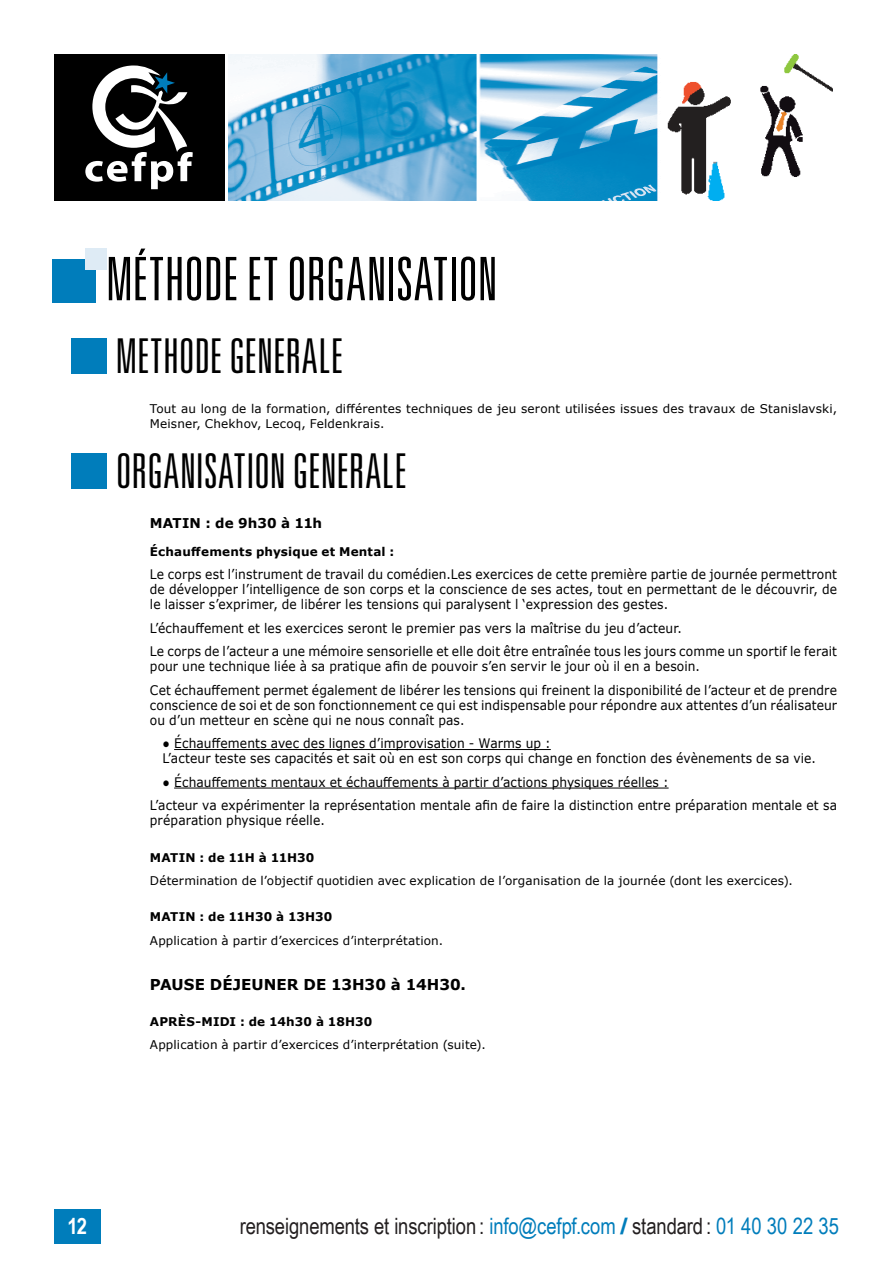
<style>
.page{position:relative;width:893px;height:1263px;background:#fff}
.page>*{position:absolute;margin:0;border:0;box-sizing:border-box;transform-origin:0 0}
.TitreFormation{font:300 ultra-condensed 60px "Univers LT Std";letter-spacing:-.005em;color:#000}
.IntertitreFormationT{font:300 ultra-condensed 48px "Univers LT Std";color:#000}
.t1{font:22.5px "Arial Narrow";letter-spacing:-.005em;color:#231f20}
.t2{font:700 22.5px "Arial Narrow";color:#fff}
.TexteFormation{font:700 15px "Verdana";color:#000}
.TexteFormation-2{font:700 13.5px "Verdana";letter-spacing:.005em;color:#000}
.TexteFormation-3{font:13.2px/15px "Verdana";letter-spacing:.01em;color:#000;text-align:justify;scale:.93 1}
.TexteFormation-4{font:12px/15px "Verdana";letter-spacing:.015em;color:#000}
.TexteFormation-5{font:700 12px "Verdana";letter-spacing:.01em;color:#000}
.s1{color:#007dbb}
.s2{font-family:"Univers LT Std";font-weight:900;color:#007dbb}
</style>
<div class="page">
<div style="left:54px;top:1209px;width:47px;height:34px;background:#007dbb"></div>
<img style="left:229px;top:54px;width:429px;height:147px">
<div style="left:54px;top:54px;width:170px;height:147px;background:#000"></div>
<svg style="left:85px;top:65px;width:108px;height:124px"></svg>
<img style="left:668px;top:54px;width:164px;height:147px">
<div style="left:52px;top:259px;width:44px;height:43px;background:#007dbb"></div>
<div style="left:85px;top:248px;width:21px;height:22px;background:#deebf5"></div>
<div style="left:71px;top:338px;width:35px;height:36px;background:#007dbb"></div>
<div style="left:71px;top:453px;width:35px;height:36px;background:#007dbb"></div>
<hr style="left:174px;top:749px;width:377px;height:1px;background:#000">
<hr style="left:174px;top:788px;width:495px;height:1px;background:#000">
<p class="TitreFormation" style="left:106px;top:248px;width:393px">MÉTHODE ET ORGANISATION</p>
<p class="IntertitreFormationT" style="left:116px;top:330px;width:229px">METHODE GENERALE</p>
<p class="TexteFormation-4" style="left:150px;top:401px;width:689px">Tout au long de la formation, différentes techniques de jeu seront utilisées issues des travaux de Stanislavski,<br>Meisner, Chekhov, Lecoq, Feldenkrais.</p>
<p class="IntertitreFormationT" style="left:116px;top:445px;width:292px">ORGANISATION GENERALE</p>
<p class="TexteFormation-2" style="left:150px;top:514px;width:174px">MATIN : de 9h30 à 11h</p>
<p class="TexteFormation-5" style="left:150px;top:543px;width:246px">Échauffements physique et Mental :</p>
<p class="TexteFormation-3" style="left:150px;top:567px;width:740px">Le corps est l’instrument de travail du comédien.Les exercices de cette première partie de journée permettront de développer l’intelligence de son corps et la conscience de ses actes, tout en permettant de le découvrir, de le laisser s’exprimer, de libérer les tensions qui paralysent l ‘expression des gestes.</p>
<p class="TexteFormation-3" style="left:150px;top:620px;width:574px">L’échauffement et les exercices seront le premier pas vers la maîtrise du jeu d’acteur.</p>
<p class="TexteFormation-3" style="left:150px;top:644px;width:740px">Le corps de l’acteur a une mémoire sensorielle et elle doit être entraînée tous les jours comme un sportif le ferait pour une technique liée à sa pratique afin de pouvoir s’en servir le jour où il en a besoin.</p>
<p class="TexteFormation-3" style="left:150px;top:682px;width:740px">Cet échauffement permet également de libérer les tensions qui freinent la disponibilité de l’acteur et de prendre conscience de soi et de son fonctionnement ce qui est indispensable pour répondre aux attentes d’un réalisateur ou d’un metteur en scène qui ne nous connaît pas.</p>
<p class="TexteFormation-3" style="left:163px;top:736px;width:419px">● Échauffements avec des lignes d’improvisation - Warms up :</p>
<p class="TexteFormation-3" style="left:163px;top:751px;width:704px">L’acteur teste ses capacités et sait où en est son corps qui change en fonction des évènements de sa vie.</p>
<p class="TexteFormation-3" style="left:163px;top:774px;width:546px">● Échauffements mentaux et échauffements à partir d’actions physiques réelles :</p>
<p class="TexteFormation-3" style="left:150px;top:798px;width:740px">L’acteur va expérimenter la représentation mentale afin de faire la distinction entre préparation mentale et sa préparation physique réelle.</p>
<p class="TexteFormation-5" style="left:150px;top:849px;width:166px">MATIN : de 11H à 11H30</p>
<p class="TexteFormation-4" style="left:150px;top:873px;width:644px">Détermination de l’objectif quotidien avec explication de l’organisation de la journée (dont les exercices).</p>
<p class="TexteFormation-5" style="left:150px;top:908px;width:184px">MATIN : de 11H30 à 13H30</p>
<p class="TexteFormation-4" style="left:150px;top:933px;width:295px">Application à partir d’exercices d’interprétation.</p>
<p class="TexteFormation" style="left:150px;top:973px;width:318px">PAUSE DÉJEUNER DE 13H30 à 14H30.</p>
<p class="TexteFormation-5" style="left:150px;top:1013px;width:224px">APRÈS-MIDI : de 14h30 à 18H30</p>
<p class="TexteFormation-4" style="left:150px;top:1037px;width:337px">Application à partir d’exercices d’interprétation (suite).</p>
<h3 class="t2" style="left:68px;top:1209px;width:21px">12</h3>
<h3 class="t1" style="left:240px;top:1210px;width:601px">renseignements et inscription : <span class="s1">info@cefpf.com</span> <span class="s2">/</span> standard : <span class="s1">01 40 30 22 35</span></h3>
</div>
